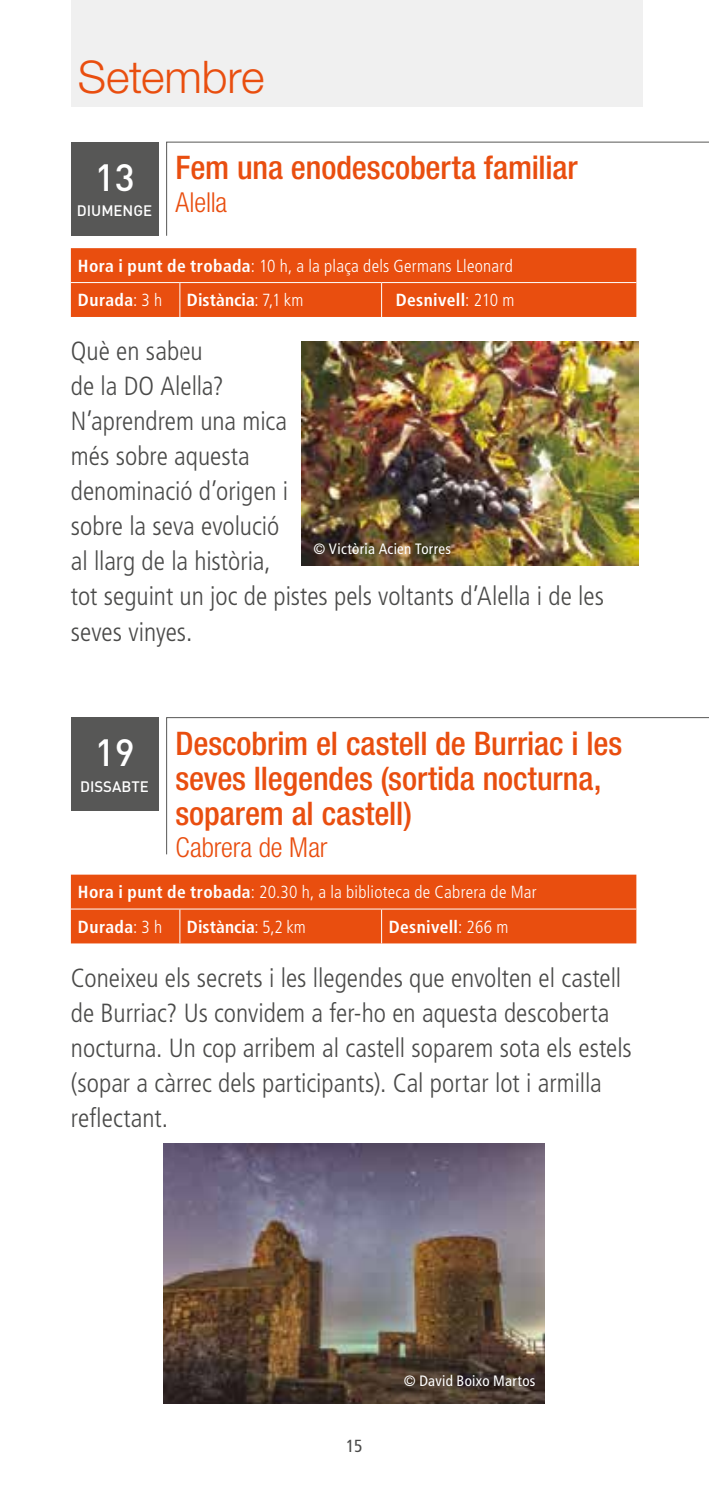
<style>
.page{position:relative;width:709px;height:1489px;background:#fff}
.page>*{position:absolute;margin:0;border:0;box-sizing:border-box;transform-origin:0 0}
.t1{font:300 45px "Helvetica Neue LT Std";letter-spacing:-.005em;color:#e94e0f}
.t2{font:500 37.5px "DIN";color:#fff}
.t3{font:500 condensed 32.5px/35px "Helvetica Neue LT Std";letter-spacing:-.005em;color:#e94e0f}
.t4{font:300 condensed 27.5px "Helvetica Neue LT Std";letter-spacing:-.005em;color:#e94e0f}
.t5{font:300 condensed 26.25px/35px "Frutiger LT Std";color:#4a4a49}
.t6{font:300 condensed 17.5px/34.5px "Frutiger LT Std";letter-spacing:.015em;color:#fff}
.t7{font:700 condensed 17.5px "Frutiger LT Std";letter-spacing:.01em;color:#fff}
.t8{font:condensed 17.5px "Frutiger LT Std";color:#4a4a49}
.t9{font:condensed 15px "Frutiger LT Std";letter-spacing:.02em;color:#fff}
.t10{font:500 15px "DIN";color:#fff}
.s1{font-weight:700}
.s2{font-weight:300}
</style>
<div class="page">
<div style="left:71px;top:0;width:571px;height:107px;background:#f0f0f0"></div>
<div style="left:71px;top:142px;width:87px;height:93px;background:#575756"></div>
<div style="left:71px;top:717px;width:87px;height:94px;background:#575756"></div>
<svg style="left:166px;top:141px;width:543px;height:95px"></svg>
<svg style="left:166px;top:717px;width:543px;height:138px"></svg>
<div style="left:71px;top:248px;width:565px;height:69px;background:#e94e0f"></div>
<hr style="left:71px;top:282px;width:109px;height:1px;background:#fff">
<hr style="left:180px;top:282px;width:201px;height:1px;background:#fff">
<hr style="left:179px;top:283px;width:1px;height:34px;background:#fff">
<hr style="left:381px;top:282px;width:255px;height:1px;background:#fff">
<hr style="left:381px;top:283px;width:1px;height:34px;background:#fff">
<div style="left:71px;top:874px;width:565px;height:69px;background:#e94e0f"></div>
<hr style="left:71px;top:908px;width:109px;height:1px;background:#fff">
<hr style="left:180px;top:908px;width:201px;height:1px;background:#fff">
<hr style="left:179px;top:909px;width:1px;height:34px;background:#fff">
<hr style="left:381px;top:908px;width:255px;height:1px;background:#fff">
<hr style="left:381px;top:909px;width:1px;height:34px;background:#fff">
<img style="left:302px;top:341px;width:336px;height:224px">
<img style="left:163px;top:1143px;width:381px;height:260px">
<h1 class="t1" style="left:78px;top:49px;width:188px">Setembre</h1>
<h2 class="t2" style="left:95px;top:153px;width:41px">13</h2>
<p class="t10" style="left:77px;top:201px;width:77px">DIUMENGE</p>
<p class="t3" style="left:175px;top:150px;width:404px">Fem una enodescoberta familiar</p>
<p class="t4" style="left:175px;top:186px;width:53px">Alella</p>
<p class="t6" style="left:78px;top:249px;width:436px"><span class="s1">Hora i punt de trobada</span>: 10 h, a la plaça dels Germans Lleonard<br><span class="s1">Durada</span>: 3 h</p>
<p class="t7" style="left:187px;top:290px;width:118px">Distància<span class="s2">: 7,1 km</span></p>
<p class="t7" style="left:396px;top:290px;width:120px">Desnivell<span class="s2">: 210 m</span></p>
<p class="t5" style="left:71px;top:334px;width:534px">Què en sabeu<br>de la DO Alella?<br>N’aprendrem una mica<br>més sobre aquesta<br>denominació d’origen i<br>sobre la seva evolució<br>al llarg de la història,<br>tot seguint un joc de pistes pels voltants d’Alella i de les seves vinyes.</p>
<p class="t9" style="left:313px;top:539px;width:139px">© Victòria Acien Torres</p>
<h2 class="t2" style="left:95px;top:728px;width:41px">19</h2>
<p class="t10" style="left:80px;top:776px;width:70px">DISSABTE</p>
<p class="t3" style="left:175px;top:725px;width:448px">Descobrim el castell de Burriac i les seves llegendes (sortida nocturna, soparem al castell)</p>
<p class="t4" style="left:175px;top:831px;width:154px">Cabrera de Mar</p>
<p class="t6" style="left:78px;top:875px;width:460px"><span class="s1">Hora i punt de trobada</span>: 20.30 h, a la biblioteca de Cabrera de Mar<br><span class="s1">Durada</span>: 3 h</p>
<p class="t7" style="left:187px;top:916px;width:120px">Distància<span class="s2">: 5,2 km</span></p>
<p class="t7" style="left:389px;top:916px;width:121px">Desnivell<span class="s2">: 266 m</span></p>
<p class="t5" style="left:71px;top:960px;width:562px">Coneixeu els secrets i les llegendes que envolten el castell de Burriac? Us convidem a fer-ho en aquesta descoberta nocturna. Un cop arribem al castell soparem sota els estels (sopar a càrrec dels participants). Cal portar lot i armilla reflectant.</p>
<p class="t8" style="left:346px;top:1435px;width:18px">15</p>
<p class="t9" style="left:404px;top:1371px;width:133px">© David Boixo Martos</p>
</div>
